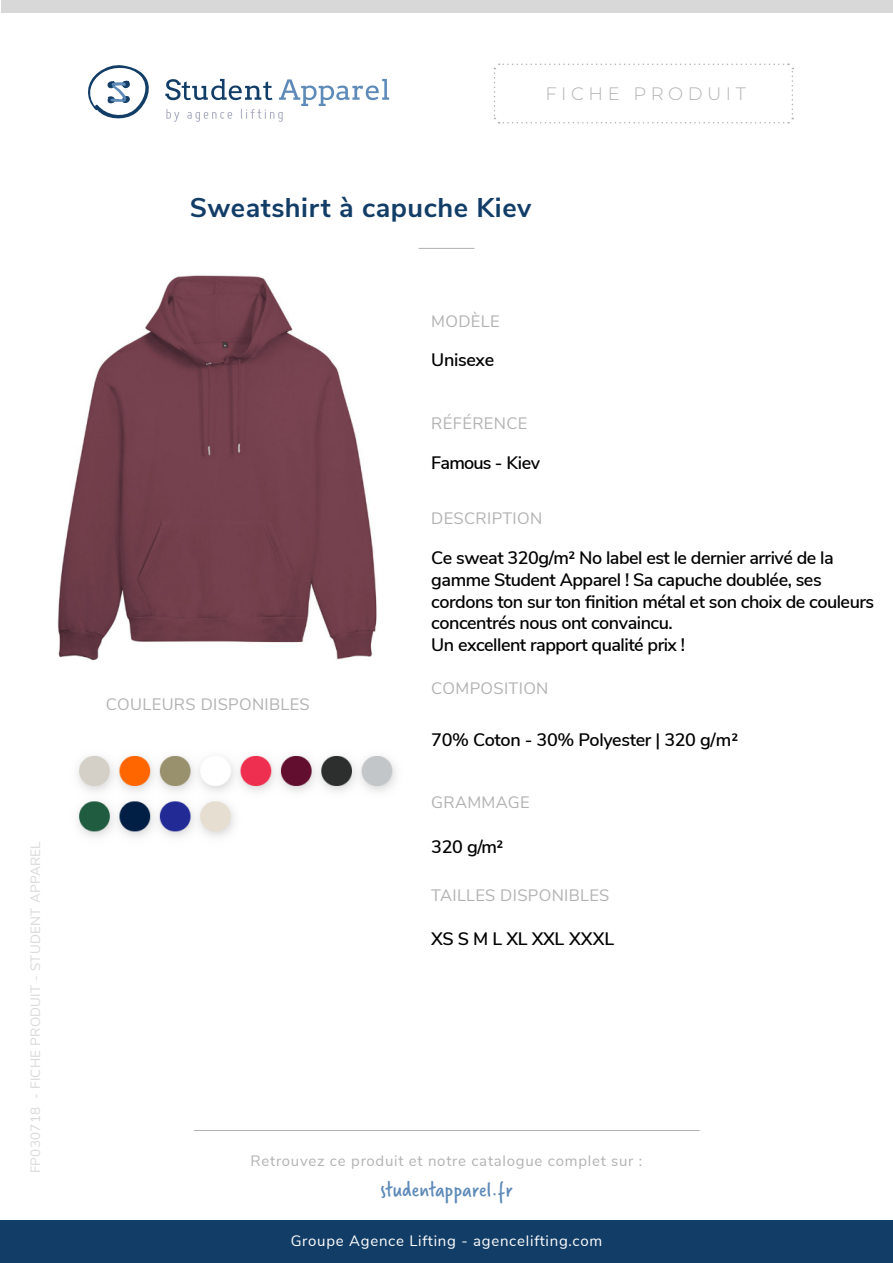
<style>
.page{position:relative;width:893px;height:1263px;background:#fff}
.page>*{position:absolute;margin:0;border:0;box-sizing:border-box;transform-origin:0 0}
.t1{font:700 27px "Nunito Sans";letter-spacing:.02em;color:#123d67}
.t2{font:22.5px "Verveine";letter-spacing:.01em;color:#5d8ab8}
.t3{font:600 18px/21.6px "Nunito Sans";letter-spacing:-.025em;color:#000}
.t4{font:300 18px "Montserrat";letter-spacing:.25em;color:#b2b2b2}
.t5{font:600 18px "Nunito Sans";letter-spacing:-.045em;color:#000}
.t6{font:16.5px "Nunito Sans";letter-spacing:.02em;color:#b2b2b2}
.t7{font:15px "Nunito Sans";letter-spacing:.05em;color:#b2b2b2}
.t8{font:15px "Nunito Sans";letter-spacing:.05em;color:#fff}
.t9{font:13.5px "Nunito Sans";letter-spacing:.02em;color:#b2b2b2}
</style>
<div class="page">
<div style="left:0;top:1220px;width:893px;height:43px;background:#123d67"></div>
<div style="left:1px;top:0;width:891px;height:12px;background:#d8d8d8"></div>
<svg style="left:165px;top:79px;width:224px;height:43px"></svg>
<svg style="left:88px;top:65px;width:61px;height:54px"></svg>
<svg style="left:493px;top:63px;width:301px;height:61px"></svg>
<hr style="left:194px;top:1130px;width:505px;height:1px;background:#b2b2b2">
<hr style="left:418px;top:248px;width:56px;height:1px;background:#b2b2b2">
<img style="left:78px;top:755px;width:318px;height:82px">
<img style="left:57px;top:275px;width:320px;height:386px">
<p class="t9" style="left:26px;top:1173px;width:333px;rotate:-90deg">FP030718 - FICHE PRODUIT - STUDENT APPAREL</p>
<p class="t4" style="left:545px;top:82px;width:202px">FICHE PRODUIT</p>
<h1 class="t1" style="left:190px;top:188px;width:343px">Sweatshirt à capuche Kiev</h1>
<p class="t6" style="left:431px;top:309px;width:70px">MODÈLE</p>
<p class="t3" style="left:431px;top:348px;width:64px">Unisexe</p>
<p class="t6" style="left:431px;top:412px;width:98px">RÉFÉRENCE</p>
<p class="t5" style="left:431px;top:449px;width:110px">Famous - Kiev</p>
<p class="t6" style="left:431px;top:507px;width:112px">DESCRIPTION</p>
<p class="t3" style="left:431px;top:546px;width:444px">Ce sweat 320g/m² No label est le dernier arrivé de la gamme Student Apparel ! Sa capuche doublée, ses cordons ton sur ton finition métal et son choix de couleurs concentrés nous ont convaincu.<br>Un excellent rapport qualité prix !</p>
<p class="t6" style="left:106px;top:692px;width:205px">COULEURS DISPONIBLES</p>
<p class="t6" style="left:431px;top:676px;width:119px">COMPOSITION</p>
<p class="t3" style="left:431px;top:728px;width:308px">70% Coton - 30% Polyester | 320 g/m²</p>
<p class="t6" style="left:431px;top:790px;width:100px">GRAMMAGE</p>
<p class="t3" style="left:431px;top:835px;width:74px">320 g/m²</p>
<p class="t6" style="left:431px;top:884px;width:180px">TAILLES DISPONIBLES</p>
<p class="t3" style="left:431px;top:927px;width:184px">XS S M L XL XXL XXXL</p>
<p class="t7" style="left:250px;top:1149px;width:393px">Retrouvez ce produit et notre catalogue complet sur :</p>
<p class="t2" style="left:380px;top:1174px;width:134px">studentapparel.fr</p>
<p class="t8" style="left:291px;top:1230px;width:313px">Groupe Agence Lifting - agencelifting.com</p>
</div>
